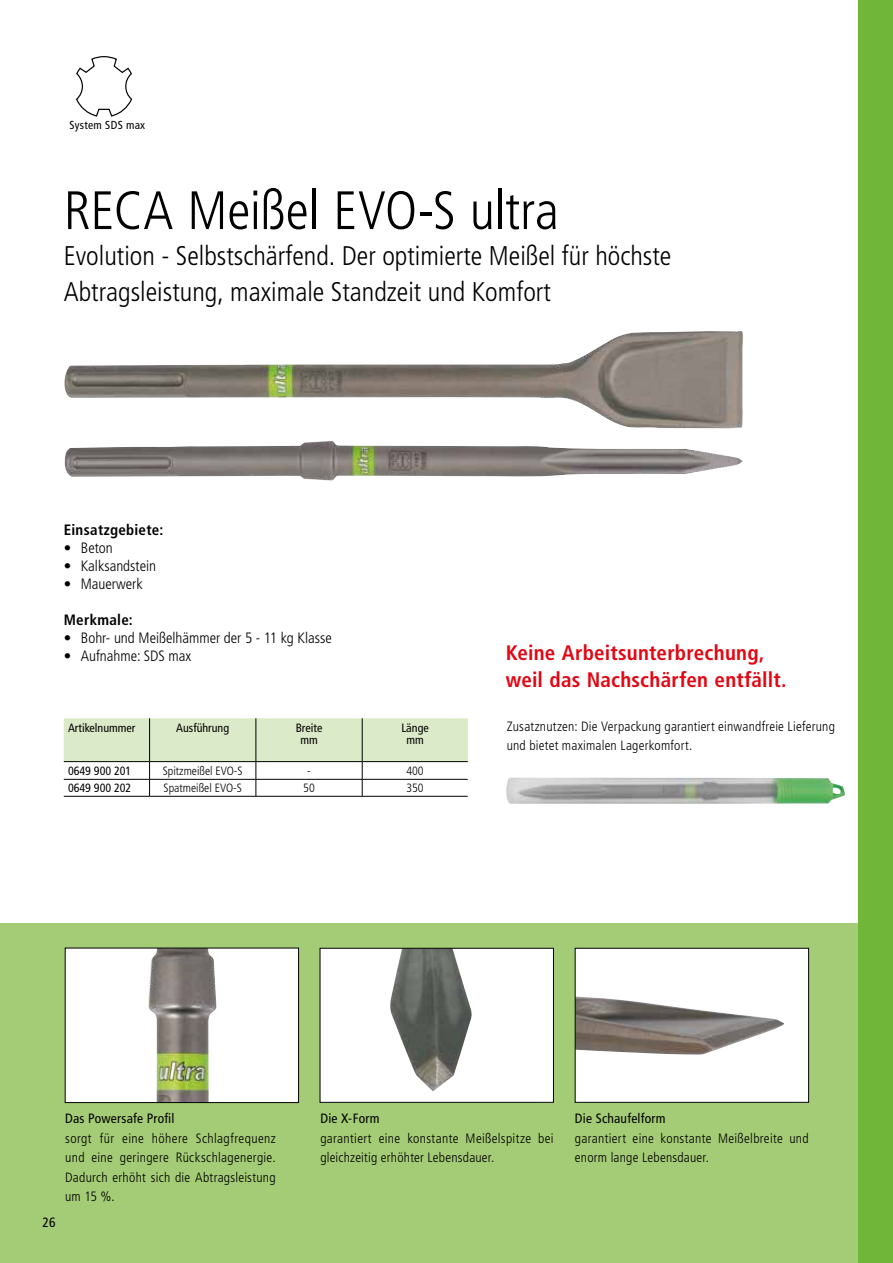
<style>
.page{position:relative;width:893px;height:1263px;background:#fff}
.page>*{position:absolute;margin:0;border:0;box-sizing:border-box;transform-origin:0 0}
.t1{font:300 condensed 54px "Frutiger LT Pro";letter-spacing:-.005em;color:#000}
.t2{font:300 condensed 27px/36px "Frutiger LT Pro";color:#000}
.t3{font:700 condensed 21px/27px "Frutiger LT Pro";letter-spacing:.01em;color:#e30613}
.t4{font:300 condensed 15px "Frutiger LT Pro";color:#000}
.t5{font:700 condensed 15px "Frutiger LT Pro";letter-spacing:.02em;color:#000}
.t6{font:300 condensed 13.5px/19.5px "Frutiger LT Pro";letter-spacing:.02em;color:#000}
.t7{font:condensed 13.5px "Frutiger LT Pro";letter-spacing:.015em;color:#000}
.t8{font:condensed 12px/12px "Frutiger LT Pro";color:#000;text-align:center}
.t9{font:300 condensed 12px "Frutiger LT Pro";color:#000}
.t10{font:condensed 11.55px "Frutiger LT Pro";letter-spacing:.025em;color:#000}
</style>
<div class="page">
<div style="left:0;top:923px;width:893px;height:340px;background:#a4cb75"></div>
<div style="left:859px;top:0;width:34px;height:1263px;background:#6fb639"></div>
<svg style="left:64px;top:718px;width:404px;height:78px"></svg>
<hr style="left:64px;top:796px;width:86px;height:1px;background:#000">
<hr style="left:150px;top:796px;width:106px;height:1px;background:#000">
<hr style="left:256px;top:796px;width:106px;height:1px;background:#000">
<hr style="left:362px;top:796px;width:106px;height:1px;background:#000">
<div style="left:320px;top:948px;width:233px;height:154px;background:#fff"></div>
<img style="left:390px;top:950px;width:82px;height:141px">
<div style="left:320px;top:948px;width:234px;height:154px;border:1px solid #000"></div>
<div style="left:575px;top:948px;width:234px;height:154px;background:#fff"></div>
<img style="left:577px;top:996px;width:207px;height:59px">
<div style="left:575px;top:948px;width:234px;height:154px;border:1px solid #000"></div>
<img style="left:506px;top:777px;width:339px;height:27px">
<svg style="left:76px;top:56px;width:56px;height:61px"></svg>
<img style="left:65px;top:441px;width:678px;height:39px">
<img style="left:64px;top:331px;width:679px;height:97px">
<div style="left:65px;top:948px;width:234px;height:154px;background:#fff"></div>
<img style="left:148px;top:950px;width:69px;height:151px">
<div style="left:65px;top:948px;width:234px;height:155px;border:1px solid #000"></div>
<p class="t10" style="left:70px;top:118px;width:77px">System SDS max</p>
<h1 class="t1" style="left:64px;top:179px;width:496px">RECA Meißel EVO-S ultra</h1>
<h2 class="t2" style="left:64px;top:238px;width:609px">Evolution - Selbstschärfend. Der optimierte Meißel für höchste<br>Abtragsleistung, maximale Standzeit und Komfort</h2>
<p class="t5" style="left:64px;top:521px;width:101px">Einsatzgebiete:</p>
<p class="t4" style="left:64px;top:539px;width:51px">• Beton</p>
<p class="t4" style="left:64px;top:557px;width:94px">• Kalksandstein</p>
<p class="t4" style="left:64px;top:575px;width:80px">• Mauerwerk</p>
<p class="t5" style="left:64px;top:611px;width:71px">Merkmale:</p>
<p class="t4" style="left:64px;top:629px;width:270px">• Bohr- und Meißelhämmer der 5 - 11 kg Klasse</p>
<p class="t4" style="left:64px;top:647px;width:129px">• Aufnahme: SDS max</p>
<p class="t8" style="left:68px;top:721px;width:69px">Artikelnummer</p>
<p class="t8" style="left:176px;top:721px;width:54px">Ausführung</p>
<p class="t8" style="left:296px;top:721px;width:28px">Breite mm</p>
<p class="t8" style="left:401px;top:721px;width:29px">Länge mm</p>
<p class="t8" style="left:68px;top:765px;width:65px">0649 900 201</p>
<p class="t9" style="left:163px;top:764px;width:81px">Spitzmeißel EVO-S</p>
<p class="t9" style="left:307px;top:764px;width:5px">-</p>
<p class="t9" style="left:406px;top:764px;width:19px">400</p>
<p class="t8" style="left:68px;top:782px;width:65px">0649 900 202</p>
<p class="t9" style="left:164px;top:781px;width:80px">Spatmeißel EVO-S</p>
<p class="t9" style="left:303px;top:781px;width:13px">50</p>
<p class="t9" style="left:406px;top:781px;width:19px">350</p>
<h3 class="t3" style="left:506px;top:639px;width:282px">Keine Arbeitsunterbrechung, weil das Nachschärfen entfällt.</h3>
<p class="t6" style="left:507px;top:716px;width:330px">Zusatznutzen: Die Verpackung garantiert einwandfreie Lieferung und bietet maximalen Lagerkomfort.</p>
<p class="t7" style="left:43px;top:1214px;width:15px">26</p>
<p class="t7" style="left:65px;top:1110px;width:111px">Das Powersafe Profil</p>
<p class="t6" style="left:65px;top:1128px;width:212px;text-align:justify">sorgt für eine höhere Schlagfrequenz und eine geringere Rückschlagenergie.<br>Dadurch erhöht sich die Abtragsleistung um 15 %.</p>
<p class="t7" style="left:320px;top:1110px;width:61px">Die X-Form</p>
<p class="t6" style="left:320px;top:1128px;width:235px">garantiert eine konstante Meißelspitze bei gleichzeitig erhöhter Lebensdauer.</p>
<p class="t7" style="left:575px;top:1110px;width:92px">Die Schaufelform</p>
<p class="t6" style="left:575px;top:1128px;width:235px">garantiert eine konstante Meißelbreite und enorm lange Lebensdauer.</p>
</div>
